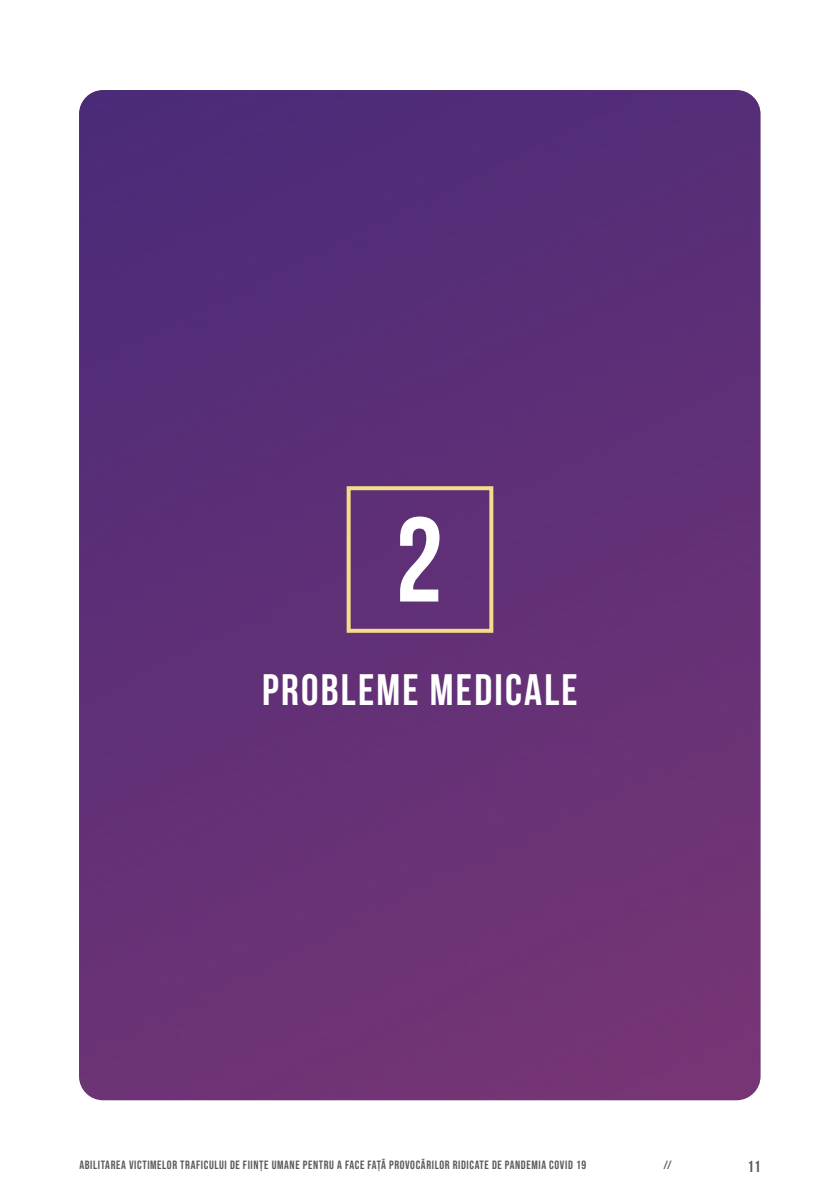
<style>
.page{position:relative;width:840px;height:1191px;background:#fff}
.page>*{position:absolute;margin:0;border:0;box-sizing:border-box;transform-origin:0 0}
.t1{font:700 120px "Bebas Neue";color:#fff}
.t2{font:700 44px "Bebas Neue";letter-spacing:.05em;color:#fff}
.t3{font:700 16px "Bebas Neue";color:#58595b}
.t4{font:12px "Bebas Neue";letter-spacing:.05em;color:#58595b}
</style>
<div class="page">
<img style="left:79px;top:90px;width:681px;height:1010px">
<div style="left:346px;top:486px;width:147px;height:147px;border:4px solid #f5dc8b"></div>
<h1 class="t1" style="left:395px;top:500px;width:49px">2</h1>
<h2 class="t2" style="left:262px;top:667px;width:317px">PROBLEME MEDICALE</h2>
<p class="t4" style="left:79px;top:1158px;width:508px">ABILITAREA VICTIMELOR TRAFICULUI DE FIINȚE UMANE PENTRU A FACE FAȚĂ PROVOCĂRILOR RIDICATE DE PANDEMIA COVID 19</p>
<p class="t4" style="left:663px;top:1158px;width:10px">//</p>
<h3 class="t3" style="left:747px;top:1158px;width:15px">11</h3>
</div>
